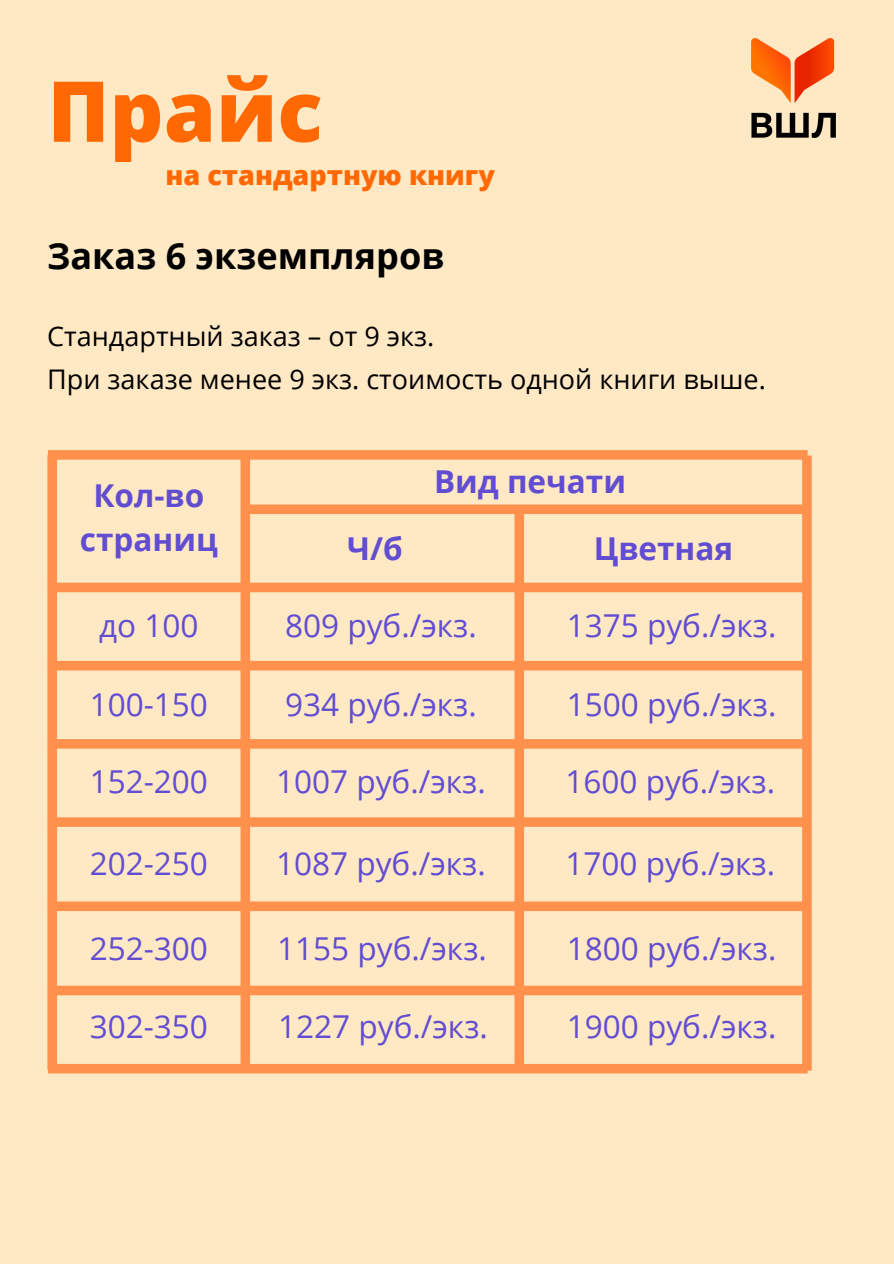
<style>
.page{position:relative;width:894px;height:1264px;background:#fff}
.page>*{position:absolute;margin:0;border:0;box-sizing:border-box;transform-origin:0 0}
.t1{font:800 84px "Open Sans";color:#ff6803}
.t2{font:700 36px "Open Sans";color:#000}
.t3{font:31.5px "Open Sans";color:#614dd2}
.t4{font:700 31.5px/44px "Open Sans";color:#614dd2;text-align:center}
.t5{font:27px/42.8px "Open Sans";color:#000}
.t6{font:800 27px "Open Sans";color:#ff6803}
</style>
<div class="page">
<div style="left:0;top:0;width:893px;height:1263px;background:#ffe8c4"></div>
<svg style="left:47px;top:450px;width:764px;height:623px"></svg>
<img style="left:751px;top:38px;width:83px;height:99px">
<h1 class="t1" style="left:47px;top:52px;width:276px">Прайс</h1>
<p class="t6" style="left:165px;top:156px;width:331px">на стандартную книгу</p>
<p class="t2" style="left:47px;top:231px;width:398px">Заказ 6 экземпляров</p>
<p class="t5" style="left:47px;top:314px;width:720px">Стандартный заказ – от 9 экз.<br>При заказе менее 9 экз. стоимость одной книги выше.</p>
<p class="t4" style="left:80px;top:473px;width:139px">Кол-во страниц</p>
<p class="t4" style="left:434px;top:458px;width:193px">Вид печати</p>
<p class="t4" style="left:347px;top:526px;width:57px">Ч/б</p>
<p class="t4" style="left:593px;top:526px;width:141px">Цветная</p>
<p class="t3" style="left:99px;top:603px;width:101px">до 100</p>
<p class="t3" style="left:285px;top:603px;width:193px">809 руб./экз.</p>
<p class="t3" style="left:566px;top:603px;width:211px">1375 руб./экз.</p>
<p class="t3" style="left:90px;top:682px;width:120px">100-150</p>
<p class="t3" style="left:285px;top:682px;width:193px">934 руб./экз.</p>
<p class="t3" style="left:566px;top:682px;width:211px">1500 руб./экз.</p>
<p class="t3" style="left:90px;top:759px;width:120px">152-200</p>
<p class="t3" style="left:276px;top:759px;width:211px">1007 руб./экз.</p>
<p class="t3" style="left:565px;top:759px;width:211px">1600 руб./экз.</p>
<p class="t3" style="left:90px;top:841px;width:120px">202-250</p>
<p class="t3" style="left:276px;top:841px;width:211px">1087 руб./экз.</p>
<p class="t3" style="left:565px;top:841px;width:211px">1700 руб./экз.</p>
<p class="t3" style="left:90px;top:925px;width:120px">252-300</p>
<p class="t3" style="left:277px;top:925px;width:211px">1155 руб./экз.</p>
<p class="t3" style="left:566px;top:925px;width:211px">1800 руб./экз.</p>
<p class="t3" style="left:90px;top:1004px;width:120px">302-350</p>
<p class="t3" style="left:278px;top:1004px;width:211px">1227 руб./экз.</p>
<p class="t3" style="left:566px;top:1004px;width:211px">1900 руб./экз.</p>
</div>
